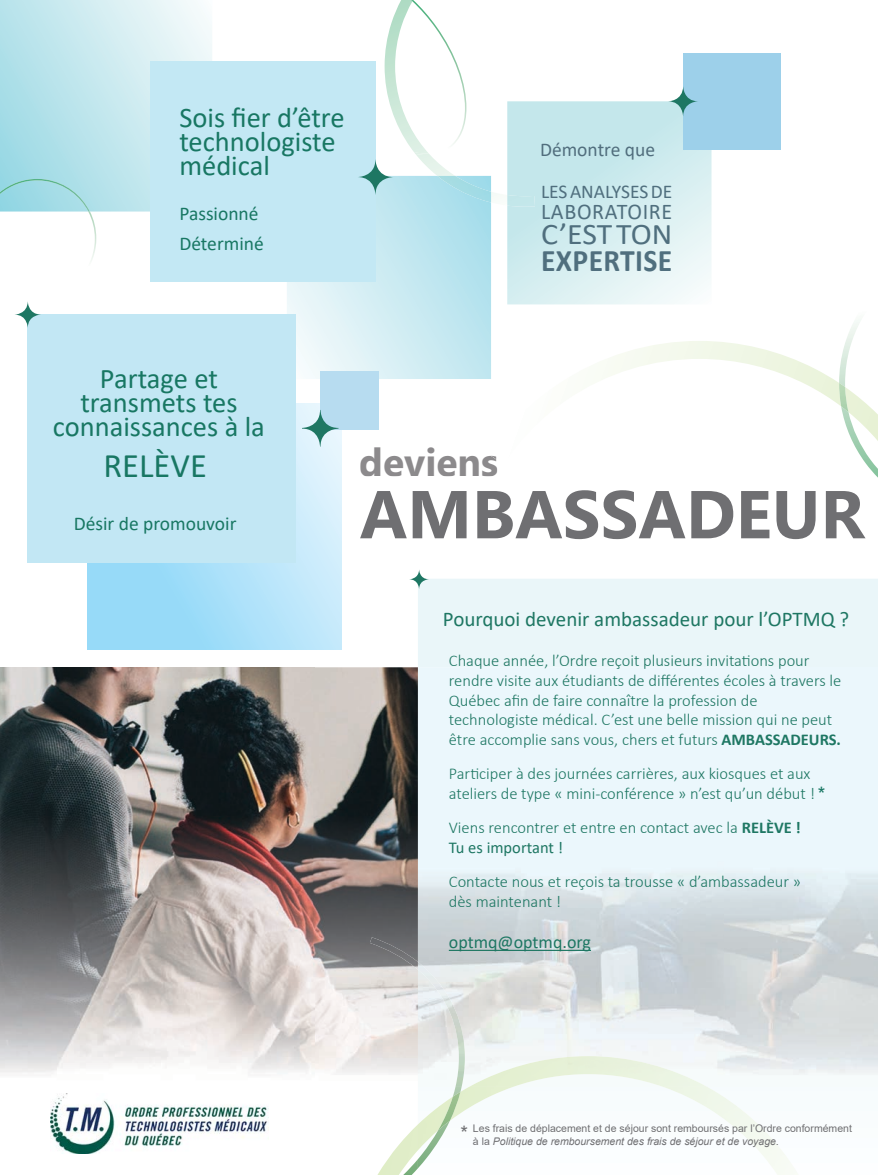
<style>
.page{position:relative;width:878px;height:1175px;background:#fff}
.page>*{position:absolute;margin:0;border:0;box-sizing:border-box;transform-origin:0 0}
.t1{font:700 67.5px "Gadugi";color:#6f6f72}
.t2{font:700 39px "Gadugi";color:#8c8a8c}
.t3{font:34.5px "Calibri";color:#187763}
.t4{font:700 31.5px "Calibri";letter-spacing:.01em;color:#506f7e;scale:.94 1}
.t5{font:30px "Calibri";letter-spacing:-.01em;color:#506f7e;scale:1.06 1}
.t6{font:28.5px/24px "Calibri";color:#187763}
.t7{font:22.5px "Calibri";letter-spacing:.03em;color:#506f7e}
.t8{font:21px "Calibri";color:#1e7763}
.t9{font:19.5px "Calibri";color:#187763}
.t10{font:19.5px "Calibri";color:#506f7e}
.t11{font:19.5px "Calibri";color:#516e7d}
.t12{font:19.5px "Arial";color:#6f6f72}
.t13{font:19.5px "Arial";color:#187763}
.t14{font:18px "Calibri";color:#1e7763}
.t15{font:300 16.5px/19.5px "Calibri";color:#1e7763}
.t16{font:10.5px/12.6px "Arial";color:#6f6f72}
.s1{font-weight:700}
.s2{font-weight:400}
.s3{font-style:italic}
</style>
<div class="page">
<svg style="left:287px;top:206px;width:204px;height:173px;background:#cbeaf2"></svg>
<img style="left:0;top:667px;width:418px;height:408px">
<svg style="left:0;top:0;width:212px;height:211px;background:#c3e7ed"></svg>
<div style="left:150px;top:61px;width:225px;height:221px;background:#c3e8f4"></div>
<svg style="left:507px;top:101px;width:204px;height:203px;background:#d2ecef"></svg>
<svg style="left:88px;top:403px;width:253px;height:246px;background:#b2e3fa"></svg>
<div style="left:320px;top:371px;width:58px;height:58px;background:#b7dcf0"></div>
<div style="left:683px;top:53px;width:97px;height:97px;background:#9dd0ea"></div>
<svg style="left:601px;top:341px;width:238px;height:64px"></svg>
<svg style="left:839px;top:320px;width:39px;height:157px"></svg>
<img style="left:839px;top:383px;width:9px;height:29px">
<svg style="left:75px;top:211px;width:21px;height:50px"></svg>
<img style="left:0;top:179px;width:90px;height:32px">
<img style="left:507px;top:195px;width:28px;height:12px">
<svg style="left:358px;top:0;width:138px;height:206px"></svg>
<img style="left:411px;top:0;width:19px;height:155px">
<img style="left:51px;top:1094px;width:217px;height:59px">
<div style="left:27px;top:314px;width:268px;height:249px;background:#c2e7f4"></div>
<div style="left:418px;top:579px;width:460px;height:88px;background:#eaf6f9"></div>
<img style="left:465px;top:982px;width:260px;height:104px">
<img style="left:461px;top:1086px;width:328px;height:88px">
<img style="left:469px;top:1056px;width:238px;height:30px">
<img style="left:370px;top:937px;width:48px;height:32px">
<img style="left:418px;top:962px;width:47px;height:124px">
<svg style="left:378px;top:1086px;width:83px;height:88px"></svg>
<img style="left:418px;top:1120px;width:32px;height:48px">
<img style="left:438px;top:1091px;width:22px;height:39px">
<hr style="left:449px;top:949px;width:142px;height:2px;background:#1e7763">
<svg style="left:409px;top:569px;width:20px;height:20px"></svg>
<svg style="left:668px;top:86px;width:30px;height:31px"></svg>
<svg style="left:302px;top:410px;width:36px;height:36px"></svg>
<svg style="left:14px;top:301px;width:27px;height:27px"></svg>
<h3 class="t6" style="left:179px;top:104px;width:167px">Sois fier d’être technologiste médical</h3>
<p class="t9" style="left:179px;top:199px;width:81px">Passionné</p>
<p class="t9" style="left:179px;top:230px;width:86px">Déterminé</p>
<p class="t11" style="left:540px;top:136px;width:117px">Démontre que</p>
<p class="t10" style="left:541px;top:178px;width:133px">LES ANALYSES DE</p>
<h3 class="t7" style="left:541px;top:196px;width:133px">LABORATOIRE</h3>
<h3 class="t5" style="left:541px;top:213px;width:125px">C’EST TON</h3>
<h3 class="t4" style="left:541px;top:238px;width:141px">EXPERTISE</h3>
<h3 class="t6" style="left:53px;top:366px;width:213px;text-align:center">Partage et transmets tes connaissances à la</h3>
<h3 class="t3" style="left:103px;top:442px;width:105px">RELÈVE</h3>
<p class="t9" style="left:74px;top:510px;width:164px">Désir de promouvoir</p>
<h2 class="t2" style="left:359px;top:438px;width:141px">deviens</h2>
<h1 class="t1" style="left:360px;top:474px;width:506px">AMBASSADEUR</h1>
<p class="t8" style="left:443px;top:604px;width:408px">Pourquoi devenir ambassadeur pour l’OPTMQ ?</p>
<p class="t15" style="left:449px;top:651px;width:394px">Chaque année, l’Ordre reçoit plusieurs invitations pour rendre visite aux étudiants de différentes écoles à travers le Québec afin de faire connaître la profession de technologiste médical. C’est une belle mission qui ne peut être accomplie sans vous, chers et futurs <span class="s1">AMBASSADEURS.</span></p>
<p class="t15" style="left:449px;top:763px;width:368px">Participer à des journées carrières, aux kiosques et aux ateliers de type « mini-conférence » n’est qu’un début !</p>
<p class="t15" style="left:449px;top:817px;width:353px">Viens rencontrer et entre en contact avec la <span class="s1">RELÈVE !<br></span><span class="s2">Tu es important !</span></p>
<p class="t15" style="left:449px;top:871px;width:354px">Contacte nous et reçois ta trousse « d’ambassadeur » dès maintenant !</p>
<p class="t14" style="left:449px;top:929px;width:144px">optmq@optmq.org</p>
<p class="t13" style="left:817px;top:780px;width:9px">*</p>
<p class="t16" style="left:473px;top:1122px;width:380px">Les frais de déplacement et de séjour sont remboursés par l’Ordre conformément à la <span class="s3">Politique de remboursement des frais de séjour et de voyage.</span></p>
<p class="t12" style="left:460px;top:1119px;width:9px">*</p>
</div>
